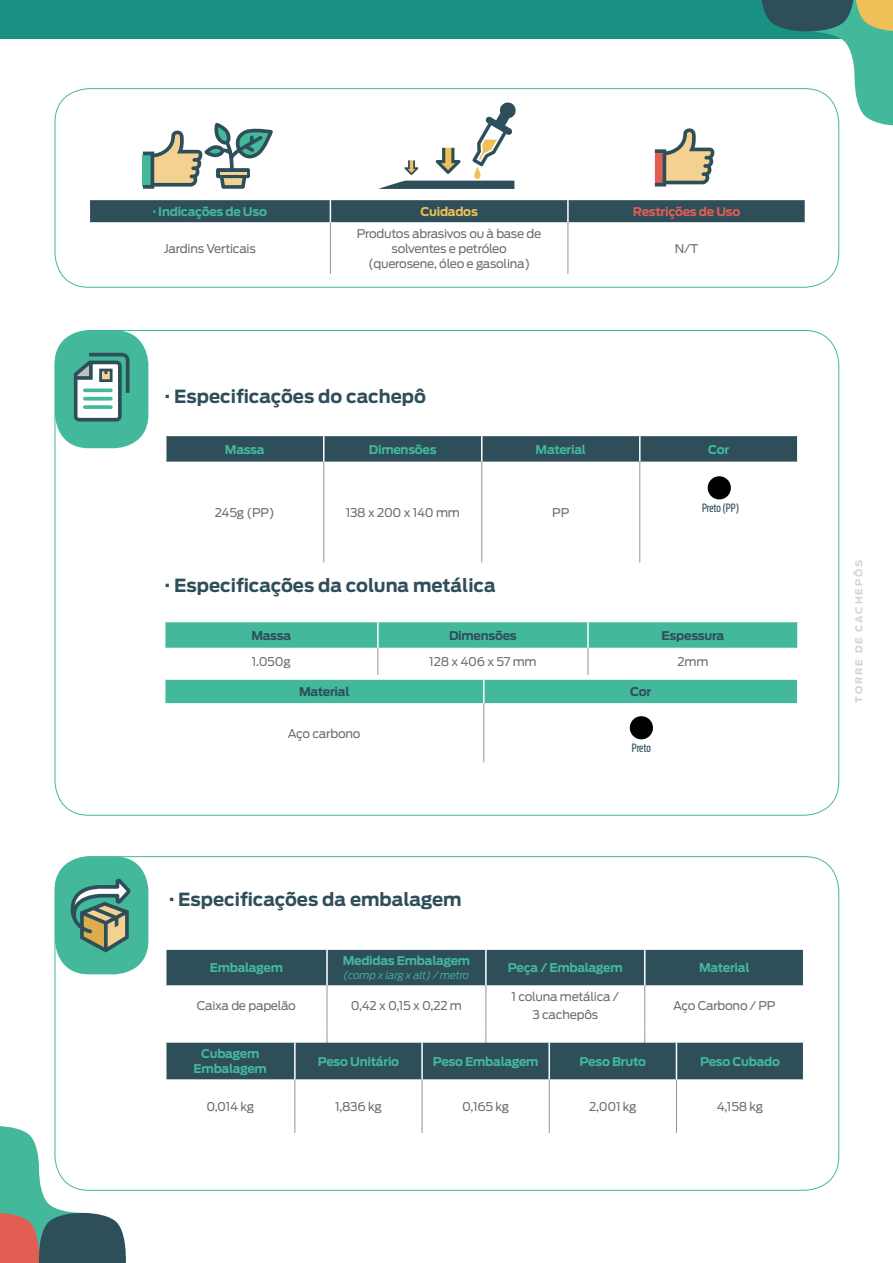
<style>
.page{position:relative;width:893px;height:1263px;background:#fff}
.page>*{position:absolute;margin:0;border:0;box-sizing:border-box;transform-origin:0 0}
.t1{font:700 18px "Antenna";color:#2e4e5a}
.t2{font:12px/15px "Antenna";letter-spacing:-.02em;color:#6d6e71;text-align:center}
.t3{font:700 12px/15px "Antenna";letter-spacing:-.02em;color:#43b89b;text-align:center}
.t4{font:700 12px "Antenna";letter-spacing:-.02em;color:#2e4e5a}
.t5{font:700 12px "Antenna";letter-spacing:-.02em;color:#e25e53}
.t6{font:700 12px "Antenna";letter-spacing:-.02em;color:#efc057}
.t7{font:11.4px "Antenna Extra Cond";letter-spacing:-.01em;color:#2e4e5a}
.t8{font:italic 300 10.5px "Antenna";letter-spacing:-.02em;color:#43b89b}
.t9{font:700 9.6px "Antenna";letter-spacing:.2em;color:#d1d3d4}
</style>
<div class="page">
<div style="left:0;top:0;width:893px;height:38px;background:#1a9082"></div>
<svg style="left:0;top:1123px;width:129px;height:140px"></svg>
<svg style="left:757px;top:0;width:136px;height:129px"></svg>
<hr style="left:323px;top:462px;width:1px;height:100px;background:#939598">
<svg style="left:165px;top:436px;width:632px;height:26px;background:#34535f"></svg>
<hr style="left:639px;top:436px;width:2px;height:26px;background:#fff">
<hr style="left:481px;top:462px;width:1px;height:100px;background:#939598">
<hr style="left:639px;top:462px;width:1px;height:100px;background:#939598">
<hr style="left:483px;top:703px;width:1px;height:59px;background:#939598">
<svg style="left:164px;top:622px;width:634px;height:81px"></svg>
<hr style="left:483px;top:680px;width:2px;height:23px;background:#fff">
<hr style="left:797px;top:680px;width:2px;height:23px;background:#fff">
<div style="left:55px;top:330px;width:93px;height:118px;background:#43b89b;border-radius:34px"></div>
<svg style="left:74px;top:353px;width:56px;height:68px"></svg>
<div style="left:55px;top:856px;width:93px;height:118px;background:#43b89b;border-radius:34px"></div>
<svg style="left:70px;top:878px;width:60px;height:74px"></svg>
<div style="left:166px;top:950px;width:637px;height:35px;background:#2e4e5a"></div>
<hr style="left:327px;top:985px;width:1px;height:40px;background:#939598">
<hr style="left:485px;top:985px;width:1px;height:40px;background:#939598">
<hr style="left:644px;top:985px;width:1px;height:40px;background:#939598">
<hr style="left:326px;top:950px;width:2px;height:35px;background:#fff">
<hr style="left:485px;top:950px;width:2px;height:35px;background:#fff">
<hr style="left:644px;top:950px;width:1px;height:35px;background:#fff">
<svg style="left:166px;top:1025px;width:638px;height:54px"></svg>
<hr style="left:294px;top:1079px;width:1px;height:54px;background:#939598">
<hr style="left:422px;top:1079px;width:1px;height:54px;background:#939598">
<hr style="left:549px;top:1079px;width:1px;height:54px;background:#939598">
<hr style="left:676px;top:1079px;width:1px;height:54px;background:#939598">
<hr style="left:294px;top:1043px;width:2px;height:36px;background:#fff">
<hr style="left:421px;top:1043px;width:2px;height:36px;background:#fff">
<hr style="left:548px;top:1043px;width:2px;height:36px;background:#fff">
<hr style="left:676px;top:1043px;width:1px;height:36px;background:#fff">
<hr style="left:803px;top:1043px;width:1px;height:36px;background:#fff">
<svg style="left:143px;top:123px;width:130px;height:66px"></svg>
<hr style="left:220px;top:172px;width:26px;height:2px;background:#f2d191">
<svg style="left:655px;top:128px;width:60px;height:58px"></svg>
<svg style="left:378px;top:102px;width:138px;height:87px"></svg>
<hr style="left:330px;top:222px;width:1px;height:52px;background:#939598">
<hr style="left:568px;top:222px;width:1px;height:52px;background:#939598">
<div style="left:89px;top:200px;width:717px;height:22px;background:#2e4e5a"></div>
<div style="left:55px;top:88px;width:784px;height:199px;border:1px solid #43b89b;border-radius:34px"></div>
<div style="left:630px;top:716px;width:23px;height:23px;background:#000101;border-radius:50%"></div>
<div style="left:708px;top:476px;width:23px;height:23px;background:#000101;border-radius:50%"></div>
<p class="t3" style="left:153px;top:204px;width:116px">· Indicações de Uso</p>
<p class="t6" style="left:420px;top:204px;width:59px">Cuidados</p>
<p class="t5" style="left:633px;top:204px;width:109px">Restrições de Uso</p>
<p class="t2" style="left:164px;top:241px;width:93px">Jardins Verticais</p>
<p class="t2" style="left:357px;top:226px;width:186px">Produtos abrasivos ou à base de solventes e petróleo (querosene, óleo e gasolina)</p>
<p class="t2" style="left:675px;top:241px;width:25px">N/T</p>
<h1 class="t1" style="left:165px;top:386px;width:262px">· Especificações do cachepô</h1>
<p class="t3" style="left:225px;top:442px;width:41px">Massa</p>
<p class="t3" style="left:369px;top:442px;width:69px">Dimensões</p>
<p class="t3" style="left:536px;top:442px;width:52px">Material</p>
<p class="t3" style="left:708px;top:442px;width:23px">Cor</p>
<p class="t2" style="left:215px;top:505px;width:61px">245g (PP)</p>
<p class="t2" style="left:346px;top:505px;width:116px">138 x 200 x 140 mm</p>
<p class="t2" style="left:552px;top:505px;width:19px">PP</p>
<h1 class="t1" style="left:165px;top:575px;width:332px">· Especificações da coluna metálica</h1>
<p class="t7" style="left:702px;top:501px;width:39px">Preto (PP)</p>
<p class="t4" style="left:251px;top:628px;width:41px">Massa</p>
<p class="t4" style="left:449px;top:628px;width:69px">Dimensões</p>
<p class="t4" style="left:662px;top:628px;width:64px">Espessura</p>
<p class="t2" style="left:252px;top:654px;width:41px">1.050g</p>
<p class="t2" style="left:429px;top:654px;width:109px">128 x 406 x 57 mm</p>
<p class="t2" style="left:678px;top:654px;width:32px">2mm</p>
<p class="t4" style="left:299px;top:685px;width:52px">Material</p>
<p class="t4" style="left:630px;top:685px;width:23px">Cor</p>
<p class="t2" style="left:288px;top:726px;width:74px">Aço carbono</p>
<p class="t7" style="left:632px;top:741px;width:20px">Preto</p>
<h1 class="t1" style="left:169px;top:888px;width:294px">· Especificações da embalagem</h1>
<p class="t3" style="left:210px;top:960px;width:75px">Embalagem</p>
<p class="t3" style="left:343px;top:954px;width:129px">Medidas Embalagem</p>
<p class="t8" style="left:344px;top:969px;width:127px">(comp x larg x alt) / metro</p>
<p class="t3" style="left:508px;top:960px;width:116px">Peça / Embalagem</p>
<p class="t3" style="left:699px;top:960px;width:52px">Material</p>
<p class="t2" style="left:197px;top:998px;width:101px">Caixa de papelão</p>
<p class="t2" style="left:351px;top:998px;width:113px">0,42 x 0,15 x 0,22 m</p>
<p class="t2" style="left:512px;top:987px;width:109px;line-height:18px">1 coluna metálica /<br>3 cachepôs</p>
<p class="t2" style="left:673px;top:998px;width:104px">Aço Carbono / PP</p>
<p class="t3" style="left:194px;top:1046px;width:75px">Cubagem<br>Embalagem</p>
<p class="t3" style="left:318px;top:1054px;width:83px">Peso Unitário</p>
<p class="t3" style="left:433px;top:1054px;width:107px">Peso Embalagem</p>
<p class="t3" style="left:580px;top:1054px;width:68px">Peso Bruto</p>
<p class="t3" style="left:700px;top:1054px;width:81px">Peso Cubado</p>
<p class="t2" style="left:206px;top:1099px;width:49px">0,014 kg</p>
<p class="t2" style="left:335px;top:1099px;width:48px">1,836 kg</p>
<p class="t2" style="left:462px;top:1099px;width:48px">0,165 kg</p>
<p class="t2" style="left:589px;top:1099px;width:49px">2,001 kg</p>
<p class="t2" style="left:717px;top:1099px;width:48px">4,158 kg</p>
<p class="t9" style="left:853px;top:703px;width:144px;rotate:-90deg">TORRE DE CACHEPÔS</p>
</div>
